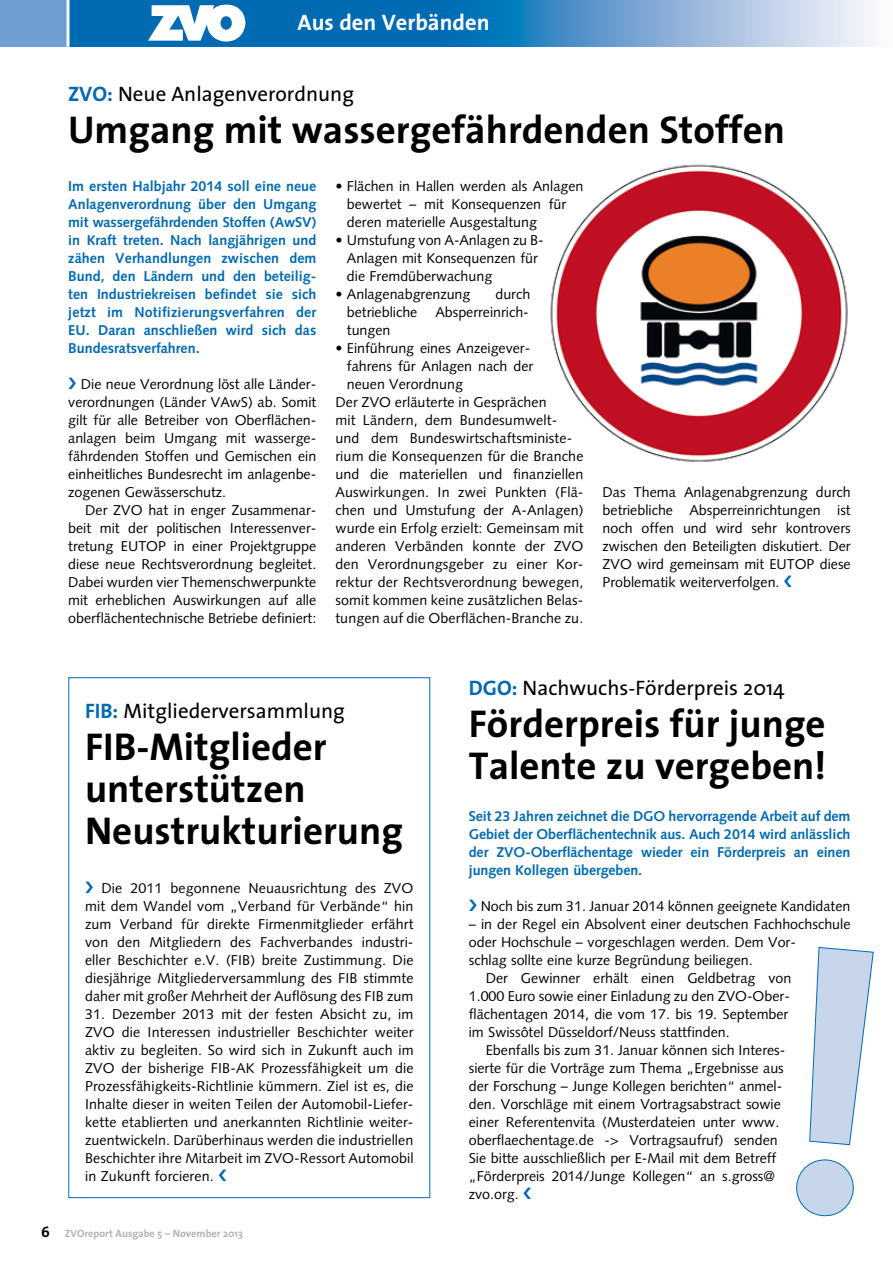
<style>
.page{position:relative;width:893px;height:1263px;background:#fff}
.page>*{position:absolute;margin:0;border:0;box-sizing:border-box;transform-origin:0 0}
.t1{font:700 39px/42px "The Sans";color:#000}
.t2{font:700 22.5px "The Sans";color:#fff}
.t3{font:21px "The Sans";color:#000}
.t4{font:700 15px "The Sans";color:#000}
.t5{font:14.25px/18px "Syntax";color:#000;text-align:justify}
.t6{font:700 14.25px/18px "Syntax";letter-spacing:-.005em;color:#006ab3;text-align:justify}
.t7{font:700 10.5px "The Sans";color:#b1b3b4}
.s1{font-weight:700;color:#006ab3}
</style>
<div class="page">
<div style="left:68px;top:0;width:570px;height:47px;background:#006ab3"></div>
<svg style="left:481px;top:0;width:393px;height:47px;background:#86b2d9"></svg>
<div style="left:0;top:0;width:68px;height:47px;background:#6f9ed0"></div>
<img style="left:148px;top:5px;width:97px;height:37px">
<hr style="left:67px;top:0;width:3px;height:47px;background:#fff">
<svg style="left:796px;top:947px;width:78px;height:270px"></svg>
<img style="left:550px;top:164px;width:298px;height:298px">
<h2 class="t2" style="left:298px;top:4px;width:193px">Aus den Verbänden</h2>
<h3 class="t3" style="left:68px;top:77px;width:287px"><span class="s1">ZVO:</span> Neue Anlagenverordnung</h3>
<h1 class="t1" style="left:68px;top:108px;width:719px">Umgang mit wassergefährdenden Stoffen</h1>
<p class="t6" style="left:68px;top:177px;width:250px">Im ersten Halbjahr 2014 soll eine neue Anlagenverordnung über den Umgang mit wassergefährdenden Stoffen (AwSV) in Kraft treten. Nach langjährigen und zähen Verhandlungen zwischen dem Bund, den Ländern und den beteilig&shy;ten Industriekreisen befindet sie sich jetzt im Notifizierungsverfahren der EU. Daran anschließen wird sich das Bundesratsverfahren.</p>
<p class="t5" style="left:68px;top:375px;width:250px;text-indent:13px">Die neue Verordnung löst alle Länder&shy;verordnungen (Länder VAwS) ab. Somit gilt für alle Betreiber von Oberflächen&shy;anlagen beim Umgang mit wasserge&shy;fährdenden Stoffen und Gemischen ein einheitliches Bundesrecht im anlagenbe&shy;zogenen Gewässerschutz.</p>
<p class="t5" style="left:68px;top:501px;width:250px;text-indent:17px">Der ZVO hat in enger Zusammenar&shy;beit mit der politischen Interessenver&shy;tretung EUTOP in einer Projektgruppe diese neue Rechtsverordnung begleitet.<br>Dabei wurden vier Themenschwerpunkte mit erheblichen Auswirkungen auf alle oberflächentechnische Betriebe definiert:</p>
<p class="t5" style="left:347px;top:177px;width:238px;text-align:left;text-indent:-11px">• Flächen in Hallen werden als Anlagen bewertet – mit Konsequenzen für deren materielle Ausgestaltung</p>
<p class="t5" style="left:347px;top:231px;width:198px;text-align:left;text-indent:-11px">• Umstufung von A-Anlagen zu B-<br>Anlagen mit Konsequenzen für die Fremdüberwachung</p>
<p class="t5" style="left:335px;top:285px;width:137px">• Anlagenabgrenzung</p>
<p class="t5" style="left:495px;top:285px;width:36px">durch</p>
<p class="t5" style="left:347px;top:303px;width:72px">betriebliche</p>
<p class="t5" style="left:435px;top:303px;width:95px">Absperreinrich-</p>
<p class="t5" style="left:347px;top:321px;width:45px">tungen</p>
<p class="t5" style="left:335px;top:339px;width:196px">• Einführung eines Anzeigever-</p>
<p class="t5" style="left:347px;top:357px;width:188px">fahrens für Anlagen nach der</p>
<p class="t5" style="left:347px;top:375px;width:118px">neuen Verordnung</p>
<p class="t5" style="left:335px;top:393px;width:213px">Der ZVO erläuterte in Gesprächen</p>
<p class="t5" style="left:335px;top:411px;width:223px">mit Ländern, dem Bundesumwelt-</p>
<p class="t5" style="left:335px;top:429px;width:238px">und dem Bundeswirtschaftsministe-</p>
<p class="t5" style="left:335px;top:447px;width:250px">rium die Konsequenzen für die Branche</p>
<p class="t5" style="left:335px;top:465px;width:250px">und die materiellen und finanziellen</p>
<p class="t5" style="left:335px;top:483px;width:250px">Auswirkungen. In zwei Punkten (Flä-</p>
<p class="t5" style="left:335px;top:501px;width:250px">chen und Umstufung der A-Anlagen)</p>
<p class="t5" style="left:335px;top:519px;width:250px">wurde ein Erfolg erzielt: Gemeinsam mit</p>
<p class="t5" style="left:335px;top:537px;width:250px">anderen Verbänden konnte der ZVO</p>
<p class="t5" style="left:335px;top:555px;width:250px">den Verordnungsgeber zu einer Kor-</p>
<p class="t5" style="left:335px;top:573px;width:250px">rektur der Rechtsverordnung bewegen,</p>
<p class="t5" style="left:335px;top:591px;width:250px">somit kommen keine zusätzlichen Belas-</p>
<p class="t5" style="left:335px;top:609px;width:249px">tungen auf die Oberflächen-Branche zu.</p>
<p class="t5" style="left:603px;top:483px;width:250px">Das Thema Anlagenabgrenzung durch betriebliche Absperreinrichtungen ist noch offen und wird sehr kontrovers zwischen den Beteiligten diskutiert. Der ZVO wird gemeinsam mit EUTOP diese Problematik weiterverfolgen.</p>
<h3 class="t3" style="left:85px;top:694px;width:261px"><span class="s1">FIB:</span> Mitgliederversammlung</h3>
<h1 class="t1" style="left:85px;top:725px;width:320px">FIB-Mitglieder unterstützen<br>Neustrukturierung</h1>
<p class="t5" style="left:85px;top:879px;width:330px;text-indent:16px">Die 2011 begonnene Neuausrichtung des ZVO mit dem Wandel vom „Verband für Verbände“ hin zum Verband für direkte Firmenmitglieder erfährt von den Mitgliedern des Fachverbandes industri&shy;eller Beschichter e.V. (FIB) breite Zustimmung. Die diesjährige Mitgliederversammlung des FIB stimmte daher mit großer Mehrheit der Auflösung des FIB zum</p>
<p class="t5" style="left:85px;top:1005px;width:330px">31. Dezember 2013 mit der festen Absicht zu, im ZVO die Interessen industrieller Beschichter weiter aktiv zu begleiten. So wird sich in Zukunft auch im ZVO der bisherige FIB-AK Prozessfähigkeit um die Prozessfähigkeits-Richtlinie kümmern. Ziel ist es, die Inhalte dieser in weiten Teilen der Automobil-Liefer&shy;kette etablierten und anerkannten Richtlinie weiter&shy;zuentwickeln. Darüberhinaus werden die industriellen Beschichter ihre Mitarbeit im ZVO-Ressort Automobil in Zukunft forcieren.</p>
<p class="t4" style="left:41px;top:1219px;width:10px">6</p>
<p class="t7" style="left:65px;top:1225px;width:180px">ZVOreport Ausgabe 5 – November 2013</p>
<h3 class="t3" style="left:469px;top:670px;width:317px"><span class="s1">DGO:</span> Nachwuchs-Förderpreis 2014</h3>
<h1 class="t1" style="left:469px;top:702px;width:359px">Förderpreis für junge<br>Talente zu vergeben!</h1>
<p class="t6" style="left:469px;top:807px;width:383px">Seit 23 Jahren zeichnet die DGO hervorragende Arbeit auf dem Gebiet der Oberflächentechnik aus. Auch 2014 wird anlässlich der ZVO-Oberflächentage wieder ein Förderpreis an einen jungen Kollegen übergeben.</p>
<p class="t5" style="left:481px;top:897px;width:371px">Noch bis zum 31. Januar 2014 können geeignete Kandidaten</p>
<p class="t5" style="left:469px;top:915px;width:383px">– in der Regel ein Absolvent einer deutschen Fachhochschule</p>
<p class="t5" style="left:469px;top:933px;width:329px">oder Hochschule – vorgeschlagen werden. Dem Vor-</p>
<p class="t5" style="left:469px;top:951px;width:285px">schlag sollte eine kurze Begründung beiliegen.</p>
<p class="t5" style="left:486px;top:969px;width:307px">Der Gewinner erhält einen Geldbetrag von</p>
<p class="t5" style="left:469px;top:987px;width:323px">1.000 Euro sowie einer Einladung zu den ZVO-Ober-</p>
<p class="t5" style="left:469px;top:1005px;width:321px">flächentagen 2014, die vom 17. bis 19. September</p>
<p class="t5" style="left:469px;top:1023px;width:262px">im Swissôtel Düsseldorf/Neuss stattfinden.</p>
<p class="t5" style="left:486px;top:1041px;width:301px">Ebenfalls bis zum 31. Januar können sich Interes-</p>
<p class="t5" style="left:469px;top:1059px;width:316px">sierte für die Vorträge zum Thema „Ergebnisse aus</p>
<p class="t5" style="left:469px;top:1077px;width:315px">der Forschung – Junge Kollegen berichten“ anmel-</p>
<p class="t5" style="left:469px;top:1095px;width:313px">den. Vorschläge mit einem Vortragsabstract sowie</p>
<p class="t5" style="left:469px;top:1113px;width:312px">einer Referentenvita (Musterdateien unter www.</p>
<p class="t5" style="left:469px;top:1131px;width:310px">oberflaechentage.de -&gt; Vortragsaufruf) senden</p>
<p class="t5" style="left:469px;top:1149px;width:309px">Sie bitte ausschließlich per E-Mail mit dem Betreff</p>
<p class="t5" style="left:469px;top:1167px;width:307px">„Förderpreis 2014/Junge Kollegen“ an s.gross@</p>
<p class="t5" style="left:469px;top:1185px;width:51px">zvo.org.</p>
</div>
